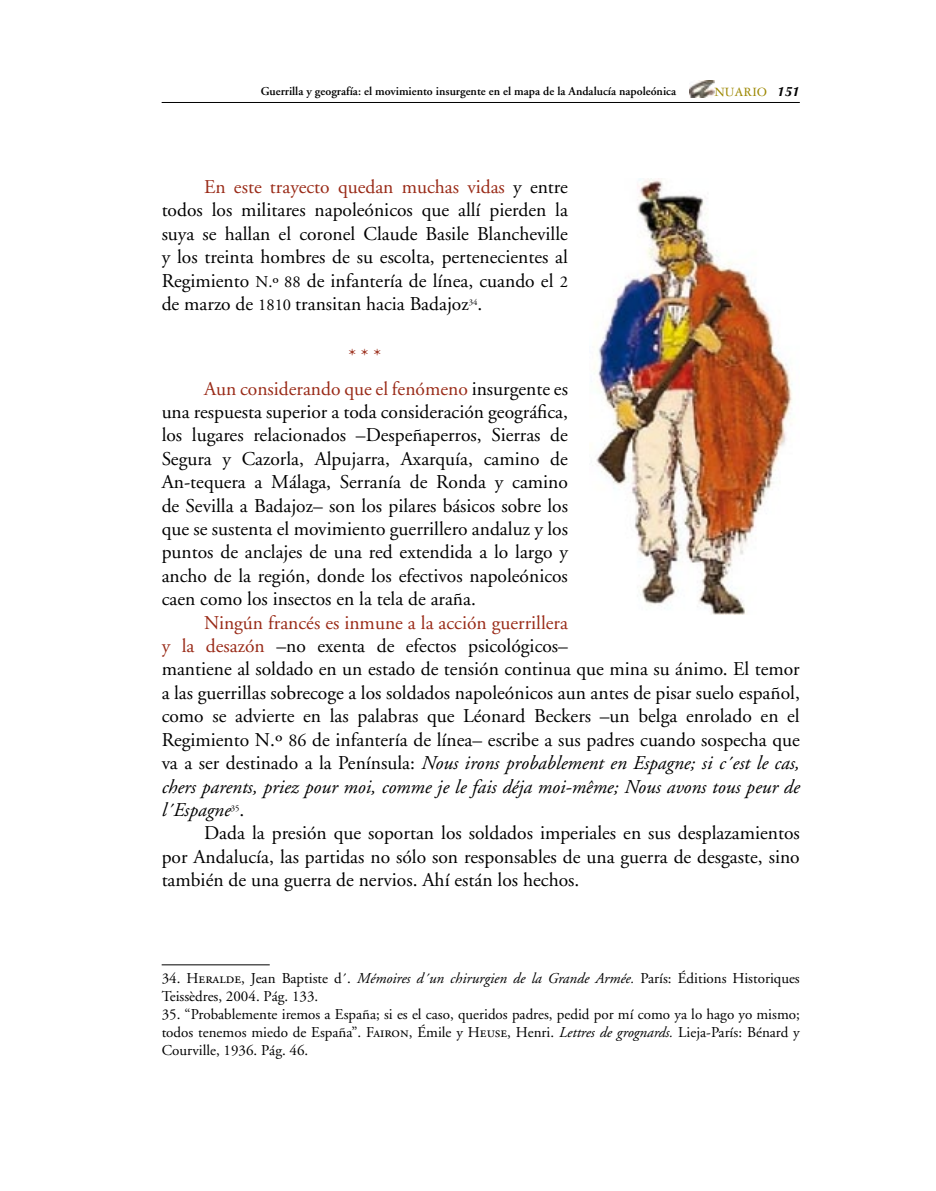
<style>
.page{position:relative;width:936px;height:1191px;background:#fff}
.page>*{position:absolute;margin:0;border:0;box-sizing:border-box;transform-origin:0 0}
.t1{font:19.5px/23.4px "Adobe Garamond";color:#000;text-align:justify}
.t2{font:19.5px/32.4px "Adobe Garamond";color:#992a17}
.t3{font:15px/18px "Adobe Garamond";color:#000}
.t4{font:13.5px "Garamond Three";color:#9c8700}
.t5{font:600 12px "Adobe Garamond";color:#000}
.t6{font:8.7px "Adobe Garamond";color:#000}
.s1{color:#992a17}
.s2{font-size:16.5px}
.s3{font-family:"Optima";font-weight:700;font-style:italic;color:#000}
.s4{color:#000}
.s5{font-size:18px}
.s6{font-style:italic}
.s7{font-family:"Adobe Garamond Regular SC"}
</style>
<div class="page">
<hr style="left:162px;top:102px;width:637px;height:1px;background:#000">
<img style="left:689px;top:81px;width:25px;height:17px">
<hr style="left:162px;top:964px;width:108px;height:1px;background:#000">
<img style="left:594px;top:179px;width:199px;height:436px">
<p class="t5" style="left:261px;top:84px;width:417px">Guerrilla y geografía: el movimiento insurgente en el mapa de la Andalucía napoleónica</p>
<p class="t1" style="left:162px;top:175px;width:408px;text-indent:43px"><span class="s1">En este trayecto quedan muchas vidas</span> y entre todos los militares napoleónicos que allí pierden la suya se hallan el coronel Claude Basile Blancheville y los treinta hombres de su escolta, pertenecientes al Regimiento <span class="s2">N.º 88</span> de infantería de línea, cuando el <span class="s2">2 </span>de marzo de <span class="s2">1810</span> transitan hacia Badajoz .</p>
<p class="t6" style="left:468px;top:297px;width:10px">34</p>
<p class="t4" style="left:714px;top:85px;width:87px">NUARIO <span class="s3">151</span></p>
<p class="t2" style="left:204px;top:340px;width:365px;text-indent:144px">* * *<br>Aun considerando que el fenómeno <span class="s4">insurgente es</span></p>
<p class="t1" style="left:162px;top:400px;width:408px">una respuesta superior a toda consideración geográfica, los lugares relacionados –Despeñaperros, Sierras de Segura y Cazorla, Alpujarra, Axarquía, camino de An-tequera a Málaga, Serranía de Ronda y camino de Sevilla a Badajoz– son los pilares básicos sobre los que se sustenta el movimiento guerrillero andaluz y los puntos de anclajes de una red extendida a lo largo y ancho de la región, donde los efectivos napoleónicos caen como los insectos en la tela de araña.</p>
<p class="t1" style="left:162px;top:611px;width:639px;text-align:left;text-indent:43px"><span class="s1">Ningún francés es inmune a la acción guerrillera<br>y la desazón</span> –no exenta de efectos psicológicos–<br>mantiene al soldado en un estado de tensión continua que mina su ánimo. El temor a las guerrillas sobrecoge a los soldados napoleónicos aun antes de pisar suelo español, como se advierte en las palabras que Léonard Beckers –un belga enrolado en el Regimiento N.º <span class="s5">86</span> de infantería de línea– escribe a sus padres cuando sospecha que va a ser destinado a la Península: <span class="s6">Nous irons probablement en Espagne; si c´est le cas, chers parents, priez pour moi, comme je le fais déja moi-même; Nous avons tous peur de l´Espagne</span> .</p>
<p class="t6" style="left:231px;top:803px;width:10px">35</p>
<p class="t1" style="left:162px;top:822px;width:639px;text-indent:43px">Dada la presión que soportan los soldados imperiales en sus desplazamientos por Andalucía, las partidas no sólo son responsables de una guerra de desgaste, sino también de una guerra de nervios. Ahí están los hechos.</p>
<p class="t3" style="left:162px;top:969px;width:639px">34<span class="s7">. Heralde,</span> Jean Baptiste d´. <span class="s6">Mémoires d´un chirurgien de la Grande Armée.</span> París: Éditions Historiques<br>Teissèdres, 2004. Pág. 133.</p>
<p class="t3" style="left:162px;top:1005px;width:639px;text-align:justify">35. “Probablemente iremos a España; si es el caso, queridos padres, pedid por mí como ya lo hago yo mismo; todos tenemos miedo de España”. <span class="s7">Fairon, É</span>mile y <span class="s7">Heuse,</span> Henri. <span class="s6">Lettres de grognards.</span> Lieja-París: Bénard y Courville, 1936. Pág. 46.</p>
</div>
